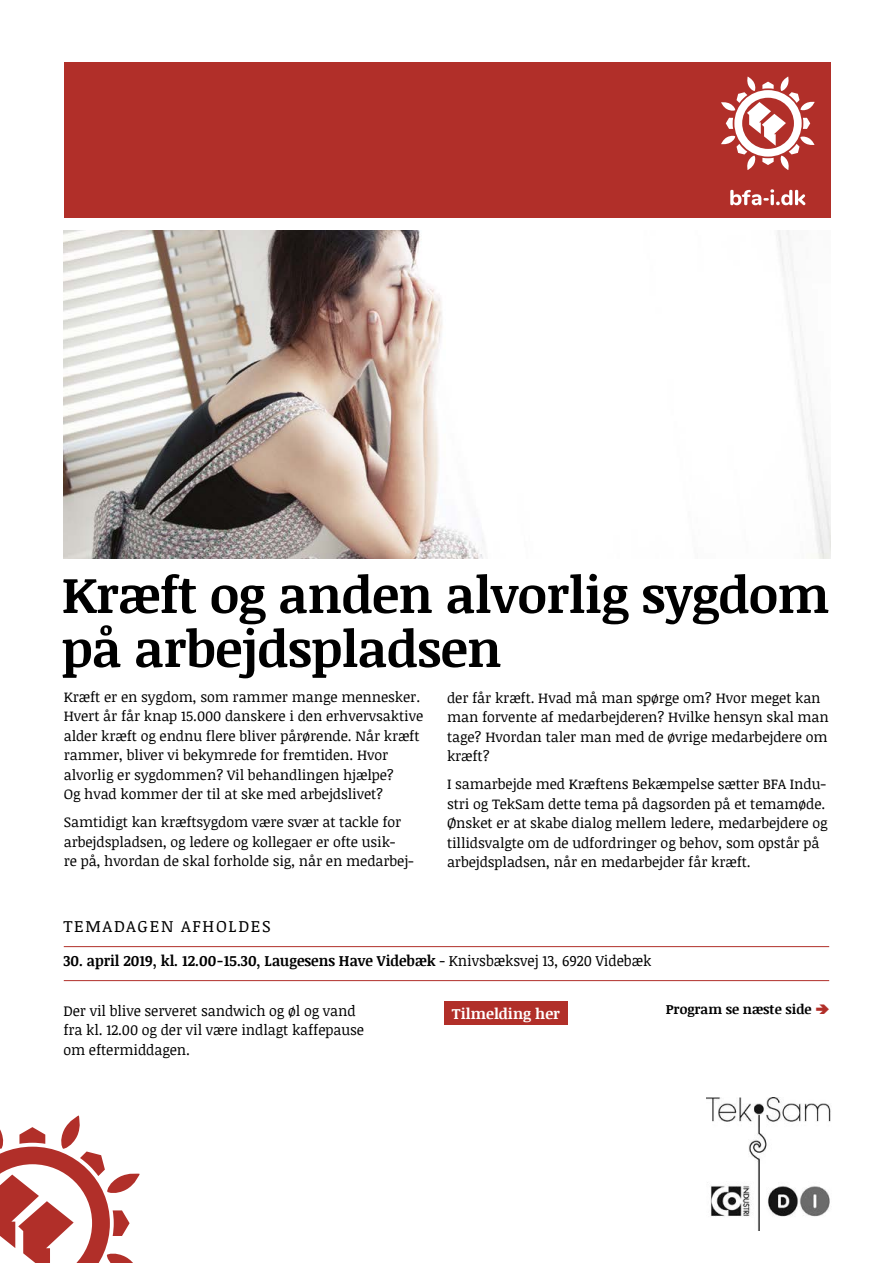
<style>
.page{position:relative;width:893px;height:1263px;background:#fff}
.page>*{position:absolute;margin:0;border:0;box-sizing:border-box;transform-origin:0 0}
.Titel{font:700 51px/54px "Noticia Text";letter-spacing:-.01em;color:#000}
.indhold_brod{font:16.5px "Noticia Text";letter-spacing:.1em;color:#000}
.indhold_brod-2{font:700 15px "Noticia Text";color:#000;scale:.95 1}
.indhold_brod-3{font:700 15px "Noticia Text";color:#fff}
.indhold_brod-4{font:14.55px/19.5px "Noticia Text";letter-spacing:-.005em;color:#000}
.indhold_brod-5{font:14.25px/19.5px "Noticia Text";letter-spacing:-.005em;color:#000}
.indhold_brod-6{font:700 13.5px "Noticia Text";color:#000}
.s1{font-weight:400}
</style>
<div class="page">
<img style="left:64px;top:231px;width:766px;height:327px">
<svg style="left:0;top:1115px;width:140px;height:148px"></svg>
<div style="left:64px;top:63px;width:766px;height:155px;background:#b12f29"></div>
<hr style="left:64px;top:980px;width:765px;height:1px;background:#b12f29">
<hr style="left:64px;top:946px;width:765px;height:1px;background:#b12f29">
<img style="left:706px;top:1098px;width:125px;height:133px">
<div style="left:444px;top:1001px;width:124px;height:23px;background:#b12f29"></div>
<svg style="left:730px;top:189px;width:75px;height:16px"></svg>
<svg style="left:721px;top:77px;width:94px;height:93px"></svg>
<p class="Titel" style="left:62px;top:566px;width:769px">Kræft og anden alvorlig sygdom på arbejdspladsen</p>
<p class="indhold_brod-5" style="left:64px;top:686px;width:361px">Kræft er en sygdom, som rammer mange mennesker.<br>Hvert år får knap 15.000 danskere i den erhvervsaktive alder kræft og endnu flere bliver pårørende. Når kræft rammer, bliver vi bekymrede for fremtiden. Hvor alvorlig er sygdommen? Vil behandlingen hjælpe?<br>Og hvad kommer der til at ske med arbejdslivet?</p>
<p class="indhold_brod-5" style="left:64px;top:812px;width:352px">Samtidigt kan kræftsygdom være svær at tackle for arbejdspladsen, og ledere og kollegaer er ofte usik-<br>re på, hvordan de skal forholde sig, når en medarbej-</p>
<p class="indhold_brod-5" style="left:447px;top:687px;width:383px">der får kræft. Hvad må man spørge om? Hvor meget kan man forvente af medarbejderen? Hvilke hensyn skal man tage? Hvordan taler man med de øvrige medarbejdere om kræft?</p>
<p class="indhold_brod-5" style="left:447px;top:774px;width:382px">I samarbejde med Kræftens Bekæmpelse sætter BFA Indu&shy;stri og TekSam dette tema på dagsorden på et temamøde.<br>Ønsket er at skabe dialog mellem ledere, medarbejdere og tillidsvalgte om de udfordringer og behov, som opstår på arbejdspladsen, når en medarbejder får kræft.</p>
<p class="indhold_brod" style="left:63px;top:915px;width:209px">TEMADAGEN AFHOLDES</p>
<p class="indhold_brod-2" style="left:63px;top:950px;width:620px">30. april 2019, kl. 12.00-15.30, Laugesens Have Videbæk <span class="s1">- Knivsbæksvej 13, 6920 Videbæk</span></p>
<p class="indhold_brod-4" style="left:63px;top:1000px;width:294px">Der vil blive serveret sandwich og øl og vand</p>
<p class="indhold_brod-3" style="left:452px;top:1003px;width:110px">Tilmelding her</p>
<p class="indhold_brod-6" style="left:666px;top:1000px;width:147px">Program se næste side</p>
<p class="indhold_brod-4" style="left:63px;top:1020px;width:302px">fra kl. 12.00 og der vil være indlagt kaffepause om eftermiddagen.</p>
</div>
